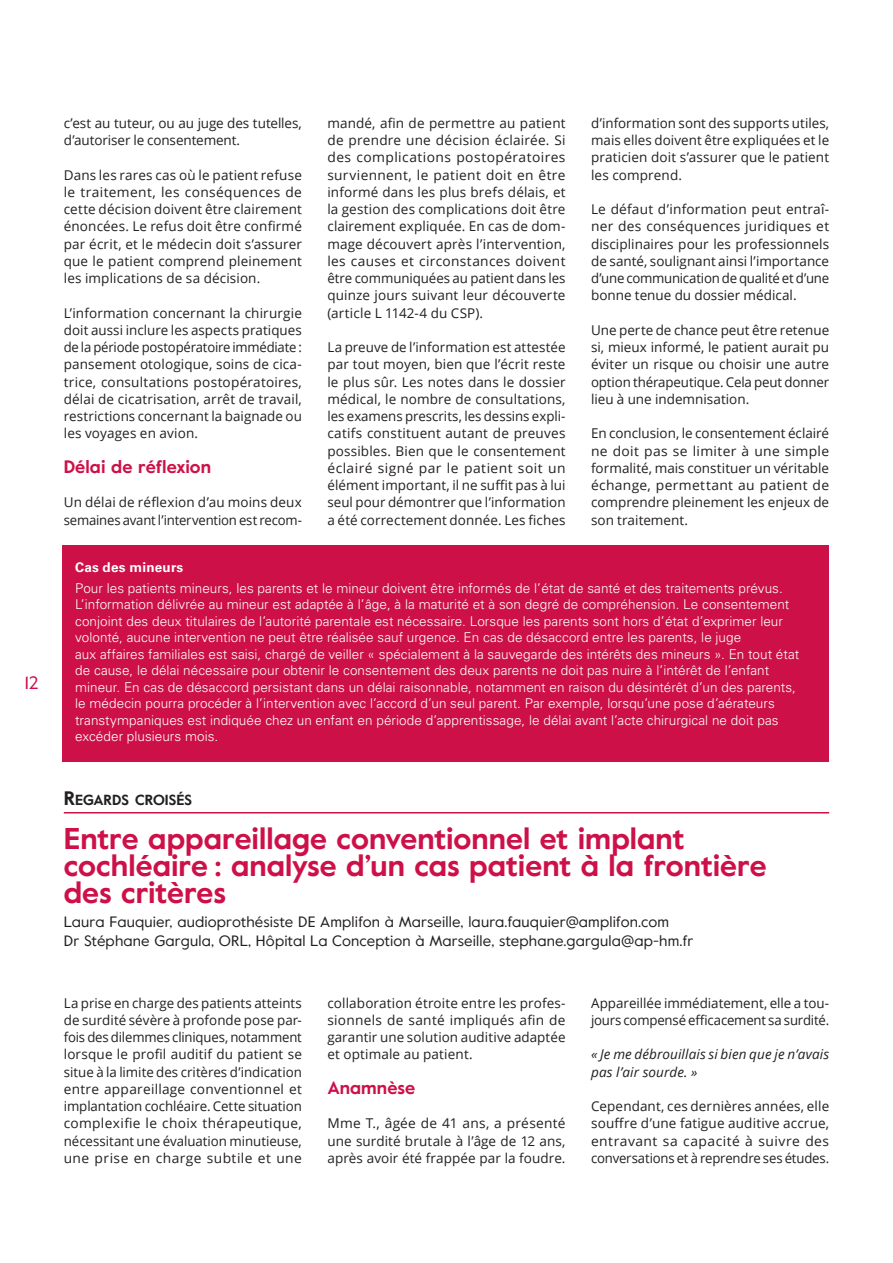
<style>
.page{position:relative;width:893px;height:1263px;background:#fff}
.page>*{position:absolute;margin:0;border:0;box-sizing:border-box;transform-origin:0 0}
.MondeOto_Titre_Article{font:700 30px/27px "Value";color:#cd1048}
.MondeOto_T2{font:700 18px "Value";letter-spacing:.005em;color:#cd1048}
.t1{font:18px "Value";color:#cd1048}
.MondeOto_Auteur{font:15px/19.5px "Value";letter-spacing:.01em;color:#231f20}
.MondeOto_Rubrique{font:700 14.7px "Value";letter-spacing:-.005em;color:#231f20}
.MondeOto_Texte-courant{font:13.5px/17.2px "Open Sans";letter-spacing:.005em;color:#231f20;text-align:justify}
.MondeOto_Puces_Encadré{font:300 13.5px/16.5px "Univers LT Std";letter-spacing:.005em;color:#fff}
.MondeOto_Texte-courant-2{font:italic 13.5px/17.2px "Open Sans";letter-spacing:.01em;color:#231f20}
.MondeOto_Puces_Encadré-2{font:700 13.5px "Univers LT Std";letter-spacing:.02em;color:#fff}
.s1{font-size:19.5px}
</style>
<div class="page">
<hr style="left:64px;top:812px;width:765px;height:1px;background:#cd1048">
<div style="left:62px;top:545px;width:767px;height:47px;background:#cd1048"></div>
<div style="left:62px;top:566px;width:767px;height:196px;background:#cd1048"></div>
<h2 class="t1" style="left:25px;top:670px;width:16px">12</h2>
<p class="MondeOto_Texte-courant" style="left:64px;top:114px;width:240px">c’est au tuteur, ou au juge des tutelles, d’autoriser le consentement.</p>
<p class="MondeOto_Texte-courant" style="left:64px;top:166px;width:240px">Dans les rares cas où le patient refuse le traitement, les conséquences de cette décision doivent être clairement énoncées. Le refus doit être confirmé par écrit, et le médecin doit s’assurer que le patient comprend pleinement les implications de sa décision.</p>
<p class="MondeOto_Texte-courant" style="left:64px;top:304px;width:240px">L’information concernant la chirurgie doit aussi inclure les aspects pratiques de la période postopératoire immédiate : pansement otologique, soins de cica&shy;trice, consultations postopératoires, délai de cicatrisation, arrêt de travail, restrictions concernant la baignade ou les voyages en avion.</p>
<p class="MondeOto_T2" style="left:64px;top:454px;width:149px">Délai de réflexion</p>
<p class="MondeOto_Texte-courant" style="left:64px;top:493px;width:240px">Un délai de réflexion d’au moins deux semaines avant l’intervention est recom-</p>
<p class="MondeOto_Texte-courant" style="left:327px;top:114px;width:240px">mandé, afin de permettre au patient de prendre une décision éclairée. Si des complications postopératoires surviennent, le patient doit en être informé dans les plus brefs délais, et la gestion des complications doit être clairement expliquée. En cas de dom&shy;mage découvert après l’intervention, les causes et circonstances doivent être communiquées au patient dans les quinze jours suivant leur découverte (article L 1142-4 du CSP).</p>
<p class="MondeOto_Texte-courant" style="left:327px;top:338px;width:240px">La preuve de l’information est attestée par tout moyen, bien que l’écrit reste le plus sûr. Les notes dans le dossier médical, le nombre de consultations, les examens prescrits, les dessins expli&shy;catifs constituent autant de preuves possibles. Bien que le consentement éclairé signé par le patient soit un élément important, il ne suffit pas à lui seul pour démontrer que l’information a été correctement donnée. Les fiches</p>
<p class="MondeOto_Texte-courant" style="left:591px;top:114px;width:240px">d’information sont des supports utiles, mais elles doivent être expliquées et le praticien doit s’assurer que le patient les comprend.</p>
<p class="MondeOto_Texte-courant" style="left:591px;top:200px;width:240px">Le défaut d’information peut entraî&shy;ner des conséquences juridiques et disciplinaires pour les professionnels de santé, soulignant ainsi l’importance d’une communication de qualité et d’une bonne tenue du dossier médical.</p>
<p class="MondeOto_Texte-courant" style="left:591px;top:321px;width:240px">Une perte de chance peut être retenue si, mieux informé, le patient aurait pu éviter un risque ou choisir une autre option thérapeutique. Cela peut donner lieu à une indemnisation.</p>
<p class="MondeOto_Texte-courant" style="left:591px;top:424px;width:240px">En conclusion, le consentement éclairé ne doit pas se limiter à une simple formalité, mais constituer un véritable échange, permettant au patient de comprendre pleinement les enjeux de son traitement.</p>
<p class="MondeOto_Puces_Encadré-2" style="left:75px;top:559px;width:110px">Cas des mineurs</p>
<p class="MondeOto_Puces_Encadré" style="left:75px;top:579px;width:726px">Pour les patients mineurs, les parents et le mineur doivent être informés de l’état de santé et des traitements prévus.<br>L’information délivrée au mineur est adaptée à l’âge, à la maturité et à son degré de compréhension. Le consentement conjoint des deux titulaires de l’autorité parentale est nécessaire. Lorsque les parents sont hors d’état d’exprimer leur volonté, aucune intervention ne peut être réalisée sauf urgence. En cas de désaccord entre les parents, le juge<br>aux affaires familiales est saisi, chargé de veiller « spécialement à la sauvegarde des intérêts des mineurs ». En tout état de cause, le délai nécessaire pour obtenir le consentement des deux parents ne doit pas nuire à l’intérêt de l’enfant mineur. En cas de désaccord persistant dans un délai raisonnable, notamment en raison du désintérêt d’un des parents, le médecin pourra procéder à l’intervention avec l’accord d’un seul parent. Par exemple, lorsqu’une pose d’aérateurs transtympaniques est indiquée chez un enfant en période d’apprentissage, le délai avant l’acte chirurgical ne doit pas excéder plusieurs mois.</p>
<p class="MondeOto_Rubrique" style="left:64px;top:790px;width:129px"><span class="s1">R</span>EGARDS CROISÉS</p>
<p class="MondeOto_Titre_Article" style="left:64px;top:825px;width:704px">Entre appareillage conventionnel et implant cochléaire : analyse d’un cas patient à la frontière des critères</p>
<p class="MondeOto_Auteur" style="left:64px;top:911px;width:631px">Laura Fauquier, audioprothésiste DE Amplifon à Marseille, laura.fauquier@amplifon.com<br>Dr Stéphane Gargula, ORL, Hôpital La Conception à Marseille, stephane.gargula@ap-hm.fr</p>
<p class="MondeOto_Texte-courant" style="left:64px;top:994px;width:240px">La prise en charge des patients atteints de surdité sévère à profonde pose par&shy;fois des dilemmes cliniques, notamment lorsque le profil auditif du patient se situe à la limite des critères d’indication entre appareillage conventionnel et implantation cochléaire. Cette situation complexifie le choix thérapeutique, nécessitant une évaluation minutieuse, une prise en charge subtile et une</p>
<p class="MondeOto_Texte-courant" style="left:327px;top:994px;width:240px">collaboration étroite entre les profes&shy;sionnels de santé impliqués afin de garantir une solution auditive adaptée et optimale au patient.</p>
<p class="MondeOto_T2" style="left:327px;top:1075px;width:89px">Anamnèse</p>
<p class="MondeOto_Texte-courant" style="left:327px;top:1114px;width:240px">Mme T., âgée de 41 ans, a présenté une surdité brutale à l’âge de 12 ans, après avoir été frappée par la foudre.</p>
<p class="MondeOto_Texte-courant" style="left:591px;top:994px;width:240px">Appareillée immédiatement, elle a tou&shy;jours compensé efficacement sa surdité.</p>
<p class="MondeOto_Texte-courant-2" style="left:591px;top:1045px;width:240px">« Je me débrouillais si bien que je n’avais pas l’air sourde. »</p>
<p class="MondeOto_Texte-courant" style="left:591px;top:1097px;width:240px">Cependant, ces dernières années, elle souffre d’une fatigue auditive accrue, entravant sa capacité à suivre des conversations et à reprendre ses études.</p>
</div>
